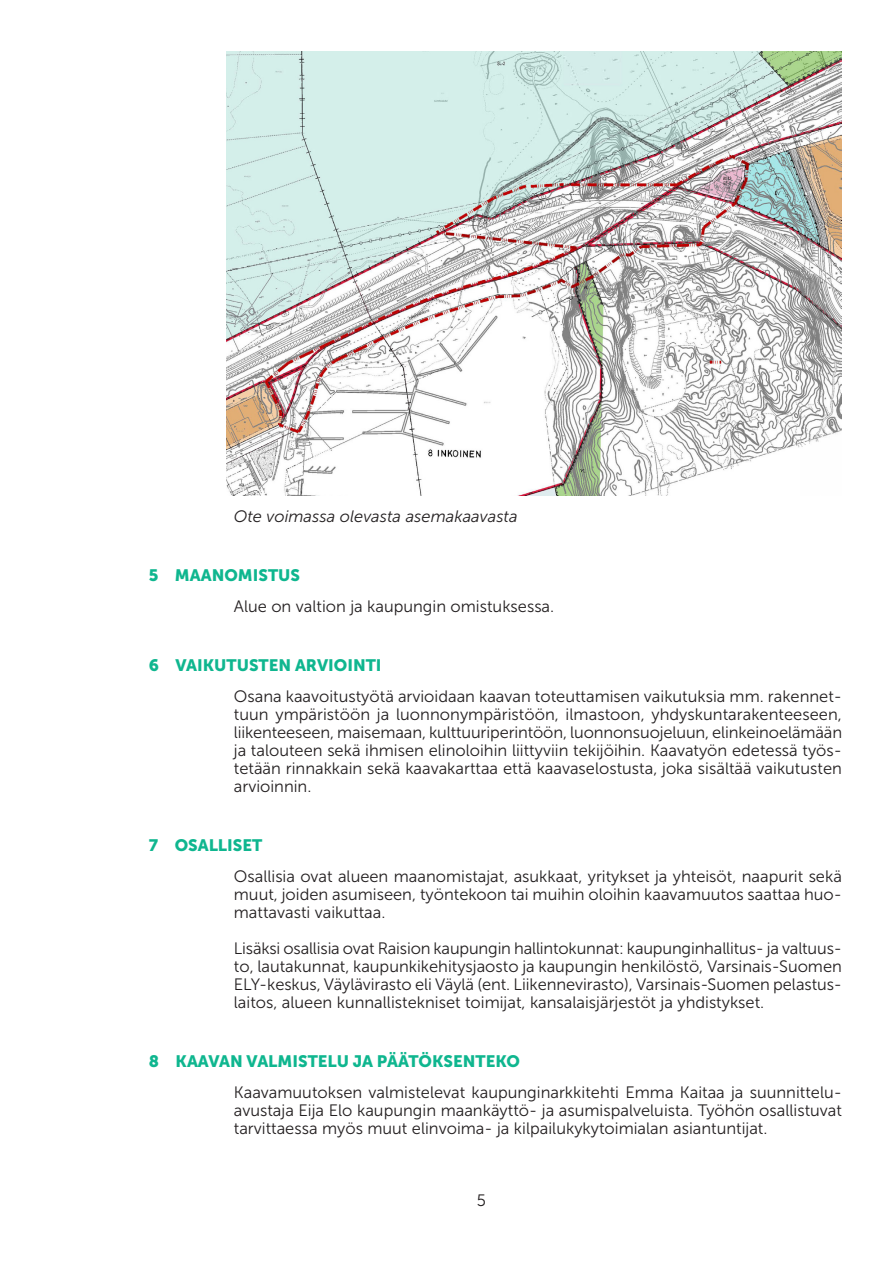
<style>
.page{position:relative;width:893px;height:1263px;background:#fff}
.page>*{position:absolute;margin:0;border:0;box-sizing:border-box;transform-origin:0 0}
.Leipäteksti{font:16.5px/18px "Museo Sans 300";color:#231f20;text-align:justify}
.t1{font:16.5px "Museo Sans 900";color:#0fb68f}
.Liiteteksti{font:italic 16.5px "Museo Sans 300";color:#231f20}
</style>
<div class="page">
<img style="left:227px;top:51px;width:615px;height:445px">
<p class="Liiteteksti" style="left:234px;top:507px;width:285px">Ote voimassa olevasta asemakaavasta</p>
<p class="t1" style="left:149px;top:565px;width:153px">5 MAANOMISTUS</p>
<p class="Leipäteksti" style="left:234px;top:597px;width:322px">Alue on valtion ja kaupungin omistuksessa.</p>
<p class="t1" style="left:149px;top:655px;width:234px">6 VAIKUTUSTEN ARVIOINTI</p>
<p class="Leipäteksti" style="left:234px;top:687px;width:610px">Osana kaavoitustyötä arvioidaan kaavan toteuttamisen vaikutuksia mm. rakennet&shy;tuun ympäristöön ja luonnonympäristöön, ilmastoon, yhdyskuntarakenteeseen, liikenteeseen, maisemaan, kulttuuriperintöön, luonnonsuojeluun, elinkeinoelämään ja talouteen sekä ihmisen elinoloihin liittyviin tekijöihin. Kaavatyön edetessä työs&shy;tetään rinnakkain sekä kaavakarttaa että kaavaselostusta, joka sisältää vaikutusten arvioinnin.</p>
<p class="t1" style="left:149px;top:835px;width:115px">7 OSALLISET</p>
<p class="Leipäteksti" style="left:234px;top:867px;width:610px">Osallisia ovat alueen maanomistajat, asukkaat, yritykset ja yhteisöt, naapurit sekä muut, joiden asumiseen, työntekoon tai muihin oloihin kaavamuutos saattaa huo&shy;mattavasti vaikuttaa.</p>
<p class="Leipäteksti" style="left:234px;top:939px;width:610px">Lisäksi osallisia ovat Raision kaupungin hallintokunnat: kaupunginhallitus- ja valtuus&shy;to, lautakunnat, kaupunkikehitysjaosto ja kaupungin henkilöstö, Varsinais-Suomen ELY-keskus, Väylävirasto eli Väylä (ent. Liikennevirasto), Varsinais-Suomen pelastus&shy;laitos, alueen kunnallistekniset toimijat, kansalaisjärjestöt ja yhdistykset.</p>
<p class="t1" style="left:149px;top:1051px;width:373px">8 KAAVAN VALMISTELU JA PÄÄTÖKSENTEKO</p>
<p class="Leipäteksti" style="left:234px;top:1083px;width:610px">Kaavamuutoksen valmistelevat kaupunginarkkitehti Emma Kaitaa ja suunnittelu&shy;avustaja Eija Elo kaupungin maankäyttö- ja asumispalveluista. Työhön osallistuvat tarvittaessa myös muut elinvoima- ja kilpailukykytoimialan asiantuntijat.</p>
<p class="Leipäteksti" style="left:477px;top:1191px;width:11px">5</p>
</div>
